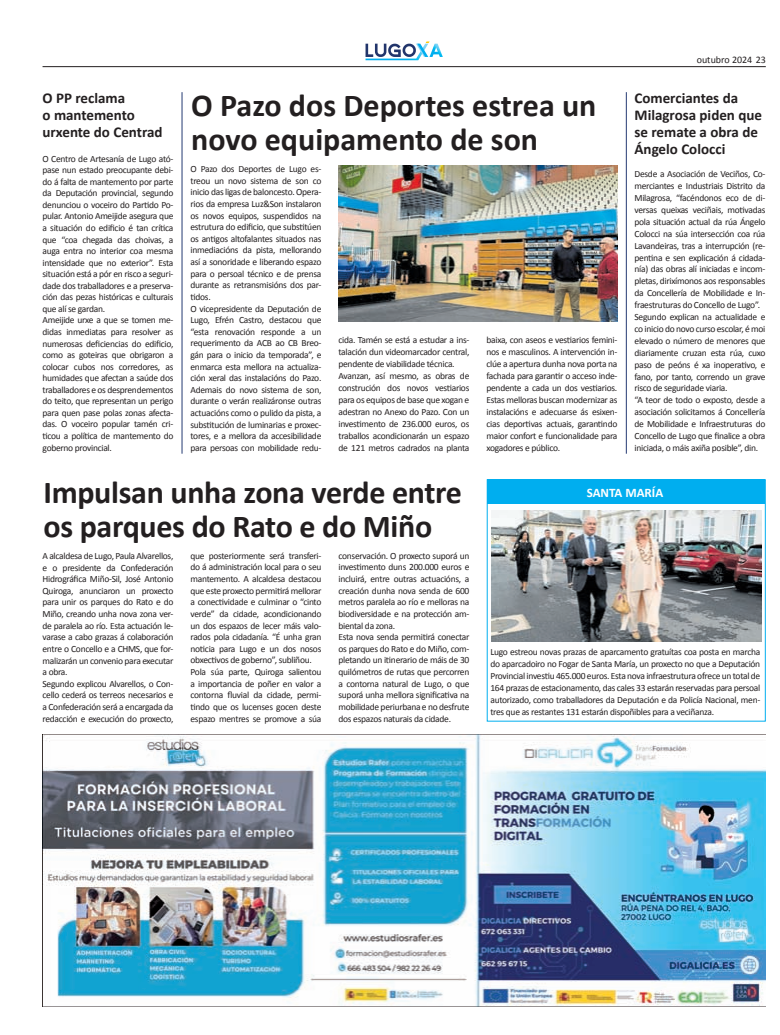
<style>
.page{position:relative;width:780px;height:1035px;background:#fff}
.page>*{position:absolute;margin:0;border:0;box-sizing:border-box;transform-origin:0 0}
.t1{font:700 32px/34px "Calibri";letter-spacing:-.01em;color:#231f20}
.t2{font:700 15px/17px "Calibri";color:#231f20}
.t3{font:700 13px "Calibri";color:#fff}
.t4{font:10px "Calibri";color:#231f20}
.t5{font:9.5px/11.6px "Calibri";letter-spacing:-.03em;color:#231f20}
</style>
<div class="page">
<svg style="left:365px;top:41px;width:78px;height:19px"></svg>
<hr style="left:43px;top:66px;width:722px;height:1px;background:#231f20">
<img style="left:338px;top:165px;width:279px;height:157px">
<svg style="left:486px;top:479px;width:280px;height:243px"></svg>
<div style="left:487px;top:480px;width:277px;height:24px;background:#00aeef"></div>
<img style="left:491px;top:510px;width:270px;height:132px">
<hr style="left:625px;top:92px;width:1px;height:362px;background:#253b73">
<hr style="left:181px;top:92px;width:1px;height:362px;background:#253b73">
<img style="left:43px;top:734px;width:722px;height:272px">
<h2 class="t2" style="left:43px;top:89px;width:121px">O PP reclama<br>o mantemento urxente do Centrad</h2>
<p class="t5" style="left:43px;top:152px;width:132px">O Centro de Artesanía de Lugo ató&shy;pase nun estado preocupante debi&shy;do á falta de mantemento por parte da Deputación provincial, segundo denunciou o voceiro do Partido Po&shy;pular. Antonio Ameijide asegura que a situación do edificio é tan crítica que “coa chegada das choivas, a auga entra no interior coa mesma intensidade que no exterior”. Esta situación está a pór en risco a seguri&shy;dade dos traballadores e a preserva&shy;ción das pezas históricas e culturais que alí se gardan.<br>Ameijide urxe a que se tomen me&shy;didas inmediatas para resolver as numerosas deficiencias do edificio, como as goteiras que obrigaron a colocar cubos nos corredores, as humidades que afectan a saúde dos traballadores e os desprendementos do teito, que representan un perigo para quen pase polas zonas afecta&shy;das. O voceiro popular tamén cri&shy;ticou a política de mantemento do goberno provincial.</p>
<h1 class="t1" style="left:191px;top:87px;width:407px">O Pazo dos Deportes estrea un novo equipamento de son</h1>
<p class="t5" style="left:190px;top:163px;width:132px">O Pazo dos Deportes de Lugo es&shy;treou un novo sistema de son co inicio das ligas de baloncesto. Opera&shy;rios da empresa Luz&amp;Son instalaron os novos equipos, suspendidos na estrutura do edificio, que substitúen os antigos altofalantes situados nas inmediacións da pista, mellorando así a sonoridade e liberando espazo para o persoal técnico e de prensa durante as retransmisións dos par&shy;tidos.<br>O vicepresidente da Deputación de Lugo, Efrén Castro, destacou que “esta renovación responde a un requerimento da ACB ao CB Breo&shy;gán para o inicio da temporada”, e enmarca esta mellora na actualiza&shy;ción xeral das instalacións do Pazo.<br>Ademais do novo sistema de son, durante o verán realizáronse outras actuacións como o pulido da pista, a substitución de luminarias e proxec&shy;tores, e a mellora da accesibilidade para persoas con mobilidade redu-</p>
<p class="t5" style="left:338px;top:333px;width:132px;line-height:12px">cida. Tamén se está a estudar a ins&shy;talación dun videomarcador central, pendente de viabilidade técnica.<br>Avanzan, así mesmo, as obras de construción dos novos vestiarios para os equipos de base que xogan e adestran no Anexo do Pazo. Con un investimento de 236.000 euros, os traballos acondicionarán un espazo de 121 metros cadrados na planta</p>
<p class="t5" style="left:486px;top:333px;width:132px;line-height:12px;text-align:justify">baixa, con aseos e vestiarios femini&shy;nos e masculinos. A intervención in&shy;clúe a apertura dunha nova porta na fachada para garantir o acceso inde&shy;pendente a cada un dos vestiarios.<br>Estas melloras buscan modernizar as instalacións e adecuarse ás esixen&shy;cias deportivas actuais, garantindo maior confort e funcionalidade para xogadores e público.</p>
<p class="t4" style="left:696px;top:54px;width:70px">outubro 2024 23</p>
<h2 class="t2" style="left:634px;top:89px;width:129px">Comerciantes da<br>Milagrosa piden que se remate a obra de<br>Ángelo Colocci</h2>
<p class="t5" style="left:634px;top:168px;width:132px;line-height:11.9px">Desde a Asociación de Veciños, Co&shy;merciantes e Industriais Distrito da Milagrosa, “facéndonos eco de di&shy;versas queixas veciñais, motivadas pola situación actual da rúa Ángelo Colocci na súa intersección coa rúa Lavandeiras, tras a interrupción (re&shy;pentina e sen explicación á cidada&shy;nía) das obras alí iniciadas e incom&shy;pletas, dirixímonos aos responsables da Concellería de Mobilidade e In&shy;fraestruturas do Concello de Lugo”.<br>Segundo explican na actualidade e co inicio do novo curso escolar, é moi elevado o número de menores que diariamente cruzan esta rúa, cuxo paso de peóns é xa inoperativo, e fano, por tanto, correndo un grave risco de seguridade viaria.<br>“A teor de todo o exposto, desde a asociación solicitamos á Concellería de Mobilidade e Infraestruturas do Concello de Lugo que finalice a obra iniciada, o máis axiña posible”, din.</p>
<h1 class="t1" style="left:43px;top:474px;width:420px">Impulsan unha zona verde entre os parques do Rato e do Miño</h1>
<p class="t5" style="left:43px;top:549px;width:132px">A alcaldesa de Lugo, Paula Alvarellos, e o presidente da Confederación Hidrográfica Miño-Sil, José Antonio Quiroga, anunciaron un proxecto para unir os parques do Rato e do Miño, creando unha nova zona ver&shy;de paralela ao río. Esta actuación le&shy;varase a cabo grazas á colaboración entre o Concello e a CHMS, que for&shy;malizarán un convenio para executar a obra.<br>Segundo explicou Alvarellos, o Con&shy;cello cederá os terreos necesarios e a Confederación será a encargada da redacción e execución do proxecto,</p>
<p class="t5" style="left:190px;top:549px;width:132px">que posteriormente será transferi&shy;do á administración local para o seu mantemento. A alcaldesa destacou que este proxecto permitirá mellorar a conectividade e culminar o “cinto verde” da cidade, acondicionando un dos espazos de lecer máis valo&shy;rados pola cidadanía. “É unha gran noticia para Lugo e un dos nosos obxectivos de goberno”, subliñou.<br>Pola súa parte, Quiroga salientou a importancia de poñer en valor a contorna fluvial da cidade, permi&shy;tindo que os lucenses gocen deste espazo mentres se promove a súa</p>
<p class="t5" style="left:338px;top:549px;width:132px">conservación. O proxecto suporá un investimento duns 200.000 euros e incluirá, entre outras actuacións, a creación dunha nova senda de 600 metros paralela ao río e melloras na biodiversidade e na protección am&shy;biental da zona.<br>Esta nova senda permitirá conectar os parques do Rato e do Miño, com&shy;pletando un itinerario de máis de 30 quilómetros de rutas que percorren a contorna natural de Lugo, o que suporá unha mellora significativa na mobilidade periurbana e no desfrute dos espazos naturais da cidade.</p>
<h3 class="t3" style="left:586px;top:484px;width:78px">SANTA MARÍA</h3>
<p class="t5" style="left:490px;top:645px;width:271px;line-height:12px;text-align:justify">Lugo estreou novas prazas de aparcamento gratuítas coa posta en marcha do aparcadoiro no Fogar de Santa María, un proxecto no que a Deputación Provincial investiu 465.000 euros. Esta nova infraestrutura ofrece un total de 164 prazas de estacionamento, das cales 33 estarán reservadas para persoal autorizado, como traballadores da Deputación e da Policía Nacional, men&shy;tres que as restantes 131 estarán dispoñibles para a veciñanza.</p>
</div>
